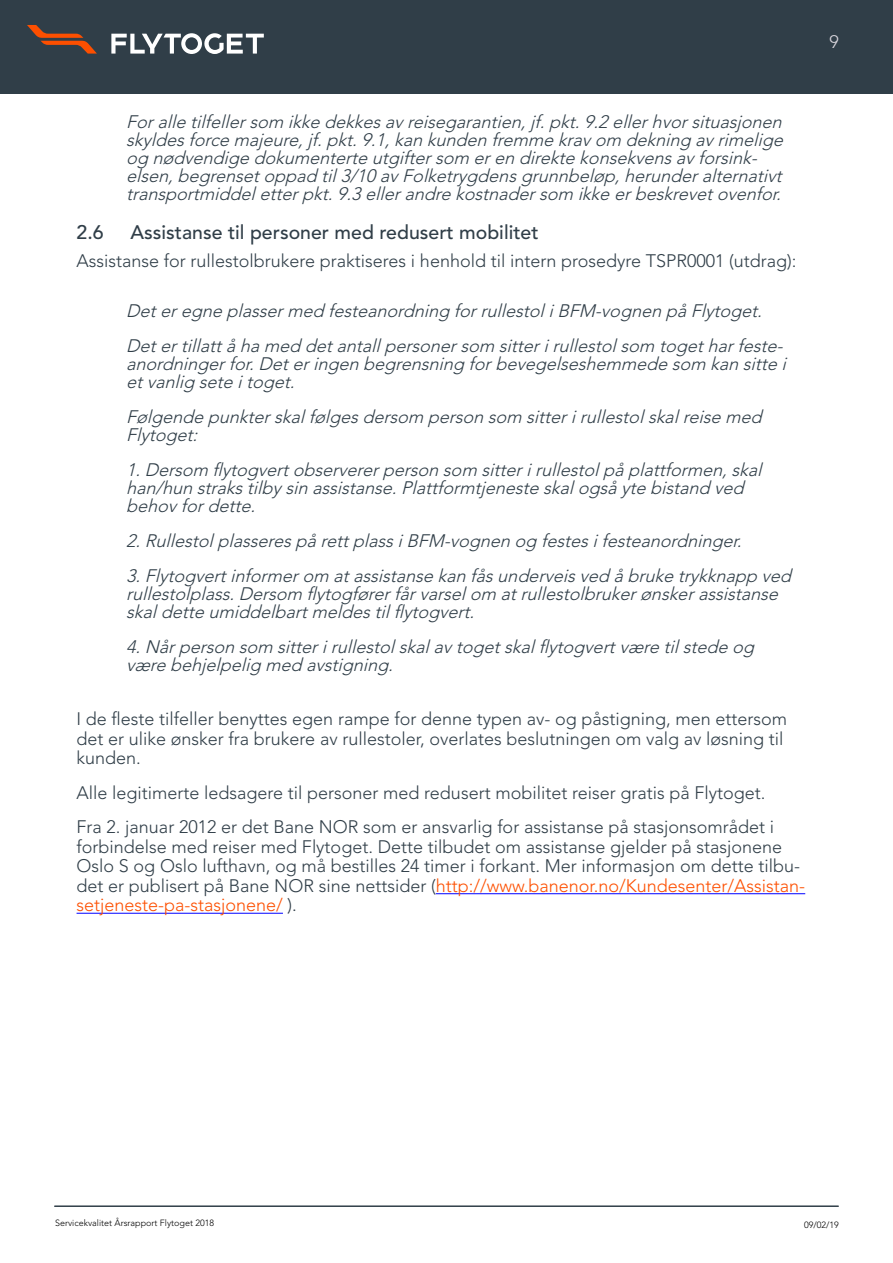
<style>
.page{position:relative;width:893px;height:1263px;background:#fff}
.page>*{position:absolute;margin:0;border:0;box-sizing:border-box;transform-origin:0 0}
.t1{font:500 19.5px "Avenir LT Std";color:#303e48}
.t2{font:italic 300 18px/18px "Avenir LT Std";color:#303e48}
.t3{font:300 18px/19.5px "Avenir LT Std";color:#303e48}
.t4{font:300 18px "Avenir LT Std";color:#dad7de}
.t5{font:300 9px "Avenir LT Std";color:#000}
.s1{color:#fd4f00}
</style>
<div class="page">
<div style="left:0;top:0;width:893px;height:94px;background:#303e48"></div>
<hr style="left:55px;top:1205px;width:783px;height:2px;background:#303e48">
<svg style="left:111px;top:33px;width:153px;height:21px"></svg>
<svg style="left:27px;top:25px;width:70px;height:29px"></svg>
<hr style="left:436px;top:893px;width:369px;height:1px;background:#00f">
<hr style="left:77px;top:913px;width:206px;height:1px;background:#00f">
<p class="t4" style="left:830px;top:31px;width:11px">9</p>
<p class="t2" style="left:126px;top:113px;width:663px">Foralle tilfellersom ikke dekkesavreisegarantien,jf.pkt.9.2ellerhvorsituasjonen skyldesforce majeure,jf.pkt.9.1,kan kunden fremme kravom dekning avrimelige og nødvendige dokumenterte utgiftersom eren direkte konsekvensavforsink&shy;elsen,begrensetoppad til3/10avFolketrygdensgrunnbeløp,herunderalternativt transportmiddeletterpkt.9.3ellerandre kostnadersom ikke erbeskrevetovenfor.</p>
<p class="t1" style="left:77px;top:221px;width:29px">2.6</p>
<p class="t1" style="left:131px;top:221px;width:410px">Assistanse til personer med redusert mobilitet</p>
<p class="t3" style="left:77px;top:251px;width:722px">Assistanse for rullestolbrukere praktiseres i henhold til intern prosedyre TSPR0001 (utdrag):</p>
<p class="t2" style="left:126px;top:294px;width:663px;line-height:35px">Deteregne plassermed festeanordning forrullestoliBFM-vognen påFlytoget.<br>Detertillattåhamed detantallpersonersom sitterirullestolsom togetharfeste-</p>
<p class="t2" style="left:126px;top:355px;width:666px">anordningerfor.Deteringen begrensning forbevegelseshemmede som kan sitte i etvanlig sete itoget.</p>
<p class="t2" style="left:126px;top:408px;width:642px">Følgende punkterskalfølgesdersom person som sitterirullestolskalreise med<br>Flytoget:</p>
<p class="t2" style="left:126px;top:461px;width:642px">1.Dersom flytogvertobservererperson som sitterirullestolpåplattformen,skal han/hun strakstilbysin assistanse.Plattformtjeneste skalogsåyte bistand ved behovfordette.</p>
<p class="t2" style="left:126px;top:524px;width:671px;line-height:35px">2.RullestolplasserespårettplassiBFM-vognen og festesifesteanordninger.<br>3.Flytogvertinformerom atassistanse kan fåsunderveisved åbruke trykknapp ved</p>
<p class="t2" style="left:126px;top:585px;width:658px">rullestolplass.Dersom flytogførerfårvarselom atrullestolbrukerønskerassistanse skaldette umiddelbartmeldestilflytogvert.</p>
<p class="t2" style="left:126px;top:638px;width:634px">4.Nårperson som sitterirullestolskalavtogetskalflytogvertvære tilstede og være behjelpelig med avstigning.</p>
<p class="t3" style="left:77px;top:709px;width:712px">I de fleste tilfeller benyttes egen rampe for denne typen av- og påstigning, men ettersom det er ulike ønsker fra brukere av rullestoler, overlates beslutningen om valg av løsning til kunden.</p>
<p class="t3" style="left:77px;top:775px;width:699px;line-height:34.5px">Alle legitimerte ledsagere til personer med redusert mobilitet reiser gratis på Flytoget.<br>Fra 2. januar 2012 er det Bane NOR som er ansvarlig for assistanse på stasjonsområdet i</p>
<p class="t3" style="left:77px;top:837px;width:730px">forbindelse med reiser med Flytoget. Dette tilbudet om assistanse gjelder på stasjonene Oslo S og Oslo lufthavn, og må bestilles 24 timer i forkant. Mer informasjon om dette tilbu&shy;det er publisert på Bane NOR sine nettsider (<span class="s1">http://www.banenor.no/Kundesenter/Assistan&shy;setjeneste-pa-stasjonene/</span> ).</p>
<p class="t5" style="left:55px;top:1217px;width:161px">Servicekvalitet Årsrapport Flytoget 2018</p>
<p class="t5" style="left:804px;top:1219px;width:36px">09/02/19</p>
</div>
